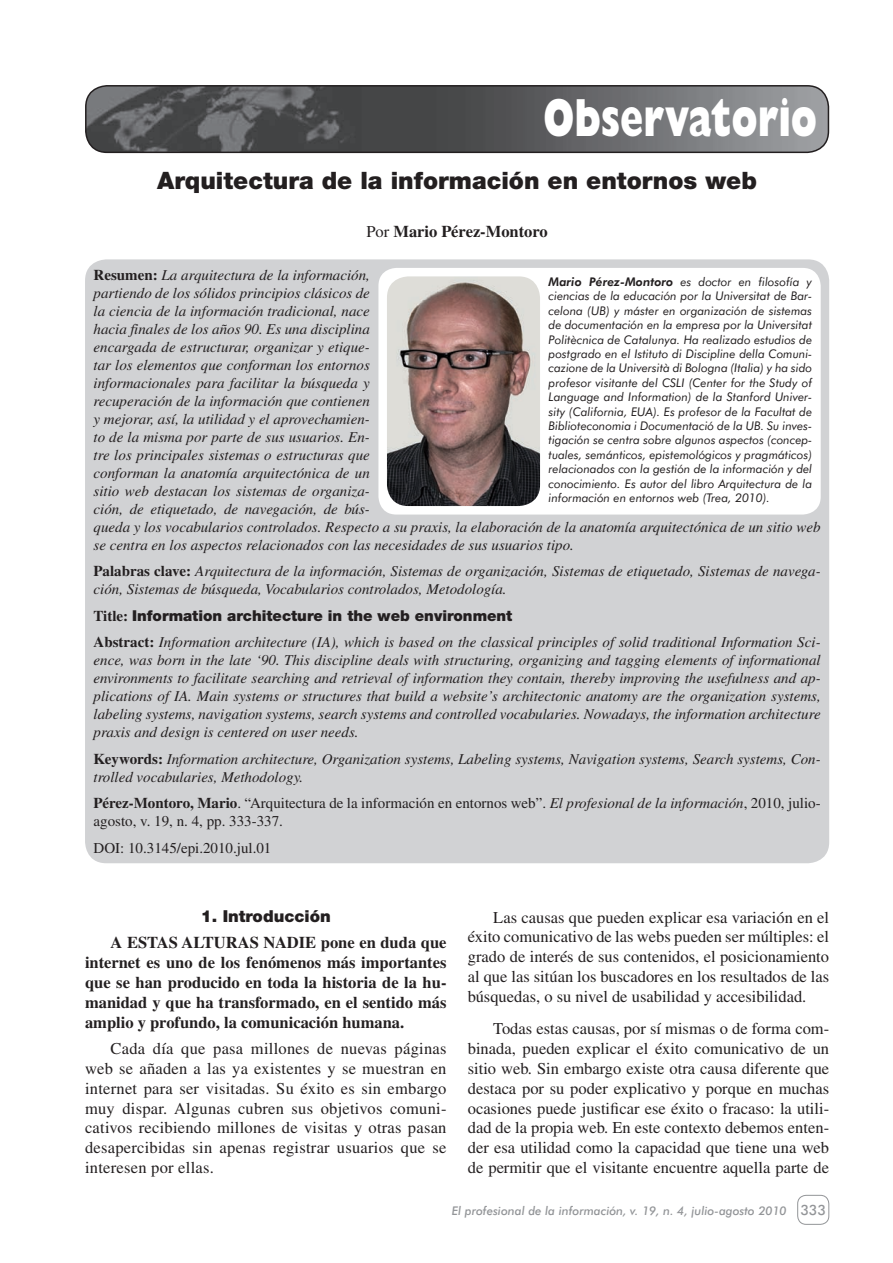
<style>
.page{position:relative;width:893px;height:1263px;background:#fff}
.page>*{position:absolute;margin:0;border:0;box-sizing:border-box;transform-origin:0 0}
.t1{font:800 54px "Gill Sans";color:#fff;scale:.7 1}
.t2{font:900 24px "Helvetica Neue";color:#231f20}
.t3{font:16.5px/19.8px "Times";color:#231f20;text-align:justify}
.t4{font:700 16.5px/19.8px "Times";color:#231f20;text-align:justify}
.t5{font:900 16.5px "Helvetica Neue";color:#231f20}
.t6{font:italic 15px/18px "Times";color:#231f20}
.t7{font:15px/18px "Times";color:#231f20}
.t8{font:900 15px "Helvetica Neue";color:#231f20}
.t9{font:500 14.25px "Futura BT";color:#939598}
.t10{font:italic 12px/14.4px "Futura BT";color:#231f20;text-align:justify}
.t11{font:italic 500 12px "Futura BT";color:#939598}
.s1{font-weight:400}
.s2{font-weight:700;font-style:normal}
.s3{font-family:"Times";font-weight:700}
.s4{font-weight:700}
.s5{font-style:italic}
.s6{font-weight:800}
</style>
<div class="page">
<div style="left:797px;top:1195px;width:32px;height:30px;border:1px solid #939598;border-radius:9px"></div>
<div style="left:85px;top:259px;width:744px;height:604px;background:#d1d2d4;border-radius:21px"></div>
<img style="left:86px;top:86px;width:742px;height:66px;border-radius:21px">
<div style="left:85px;top:85px;width:744px;height:68px;border:2px solid #231f20;border-radius:21px"></div>
<div style="left:378px;top:268px;width:443px;height:246px;background:#fff;border-radius:18px"></div>
<img style="left:387px;top:276px;width:153px;height:230px;border-radius:21px">
<h1 class="t1" style="left:543px;top:86px;width:393px">Observatorio</h1>
<h2 class="t2" style="left:157px;top:166px;width:601px">Arquitectura de la información en entornos web</h2>
<p class="t4" style="left:366px;top:221px;width:183px"><span class="s1">Por</span> Mario Pérez-Montoro</p>
<p class="t6" style="left:94px;top:266px;width:728px"><span class="s2">Resumen:</span> La arquitectura de la información,<br>partiendo de los sólidos principios clásicos de<br>la ciencia de la información tradicional, nace<br>hacia finales de los años 90. Es una disciplina<br>encargada de estructurar, organizar y etique-<br>tar los elementos que conforman los entornos<br>informacionales para facilitar la búsqueda y<br>recuperación de la información que contienen<br>y mejorar, así, la utilidad y el aprovechamien-<br>to de la misma por parte de sus usuarios. En-<br>tre los principales sistemas o estructuras que<br>conforman la anatomía arquitectónica de un<br>sitio web destacan los sistemas de organiza-<br>ción, de etiquetado, de navegación, de bús-<br>queda y los vocabularios controlados. Respecto a su praxis, la elaboración de la anatomía arquitectónica de un sitio web se centra en los aspectos relacionados con las necesidades de sus usuarios tipo.</p>
<p class="t6" style="left:94px;top:562px;width:729px"><span class="s2">Palabras clave:</span> Arquitectura de la información, Sistemas de organización, Sistemas de etiquetado, Sistemas de navega&shy;ción, Sistemas de búsqueda, Vocabularios controlados, Metodología.</p>
<p class="t8" style="left:94px;top:606px;width:420px"><span class="s3">Title:</span> Information architecture in the web environment</p>
<p class="t6" style="left:94px;top:633px;width:729px;text-align:justify"><span class="s2">Abstract:</span> Information architecture (IA), which is based on the classical principles of solid traditional Information Sci&shy;ence, was born in the late ‘90. This discipline deals with structuring, organizing and tagging elements of informational environments to facilitate searching and retrieval of information they contain, thereby improving the usefulness and ap&shy;plications of IA. Main systems or structures that build a website’s architectonic anatomy are the organization systems, labeling systems, navigation systems, search systems and controlled vocabularies. Nowadays, the information architecture praxis and design is centered on user needs.</p>
<p class="t6" style="left:94px;top:750px;width:729px"><span class="s2">Keywords:</span> Information architecture, Organization systems, Labeling systems, Navigation systems, Search systems, Con&shy;trolled vocabularies, Methodology.</p>
<p class="t7" style="left:94px;top:794px;width:729px"><span class="s4">Pérez-Montoro, Mario</span>. “Arquitectura de la información en entornos web”. <span class="s5">El profesional de la información</span>, 2010, julio&shy;agosto, v. 19, n. 4, pp. 333-337.</p>
<p class="t7" style="left:94px;top:839px;width:179px">DOI: 10.3145/epi.2010.jul.01</p>
<p class="t10" style="left:549px;top:274px;width:265px"><span class="s6">Mario Pérez-Montoro</span> es doctor en filosofía y ciencias de la educación por la Universitat de Bar&shy;celona (UB) y máster en organización de sistemas de documentación en la empresa por la Universitat Politècnica de Catalunya. Ha realizado estudios de postgrado en el Istituto di Discipline della Comuni&shy;cazione de la Università di Bologna (Italia) y ha sido profesor visitante del CSLI (Center for the Study of Language and Information) de la Stanford Univer&shy;sity (California, EUA). Es profesor de la Facultat de Biblioteconomia i Documentació de la UB. Su inves&shy;tigación se centra sobre algunos aspectos (concep&shy;tuales, semánticos, epistemológicos y pragmáticos) relacionados con la gestión de la información y del conocimiento. Es autor del libro Arquitectura de la información en entornos web (Trea, 2010).</p>
<p class="t5" style="left:201px;top:906px;width:132px">1. Introducción</p>
<p class="t4" style="left:85px;top:933px;width:363px;text-indent:26px">A ESTAS ALTURAS NADIE pone en duda que internet es uno de los fenómenos más importantes que se han producido en toda la historia de la hu&shy;manidad y que ha transformado, en el sentido más amplio y profundo, la comunicación humana.</p>
<p class="t3" style="left:85px;top:1039px;width:363px;text-indent:26px">Cada día que pasa millones de nuevas páginas web se añaden a las ya existentes y se muestran en internet para ser visitadas. Su éxito es sin embargo muy dispar. Algunas cubren sus objetivos comuni&shy;cativos recibiendo millones de visitas y otras pasan desapercibidas sin apenas registrar usuarios que se interesen por ellas.</p>
<p class="t3" style="left:468px;top:907px;width:363px;text-indent:26px">Las causas que pueden explicar esa variación en el éxito comunicativo de las webs pueden ser múltiples: el grado de interés de sus contenidos, el posicionamiento al que las sitúan los buscadores en los resultados de las búsquedas, o su nivel de usabilidad y accesibilidad.</p>
<p class="t3" style="left:468px;top:1019px;width:363px;text-indent:26px">Todas estas causas, por sí mismas o de forma com&shy;binada, pueden explicar el éxito comunicativo de un sitio web. Sin embargo existe otra causa diferente que destaca por su poder explicativo y porque en muchas ocasiones puede justificar ese éxito o fracaso: la utili&shy;dad de la propia web. En este contexto debemos enten&shy;der esa utilidad como la capacidad que tiene una web de permitir que el visitante encuentre aquella parte de</p>
<p class="t11" style="left:452px;top:1203px;width:336px">El profesional de la información, v. 19, n. 4, julio-agosto 2010</p>
<p class="t9" style="left:800px;top:1201px;width:27px">333</p>
</div>
